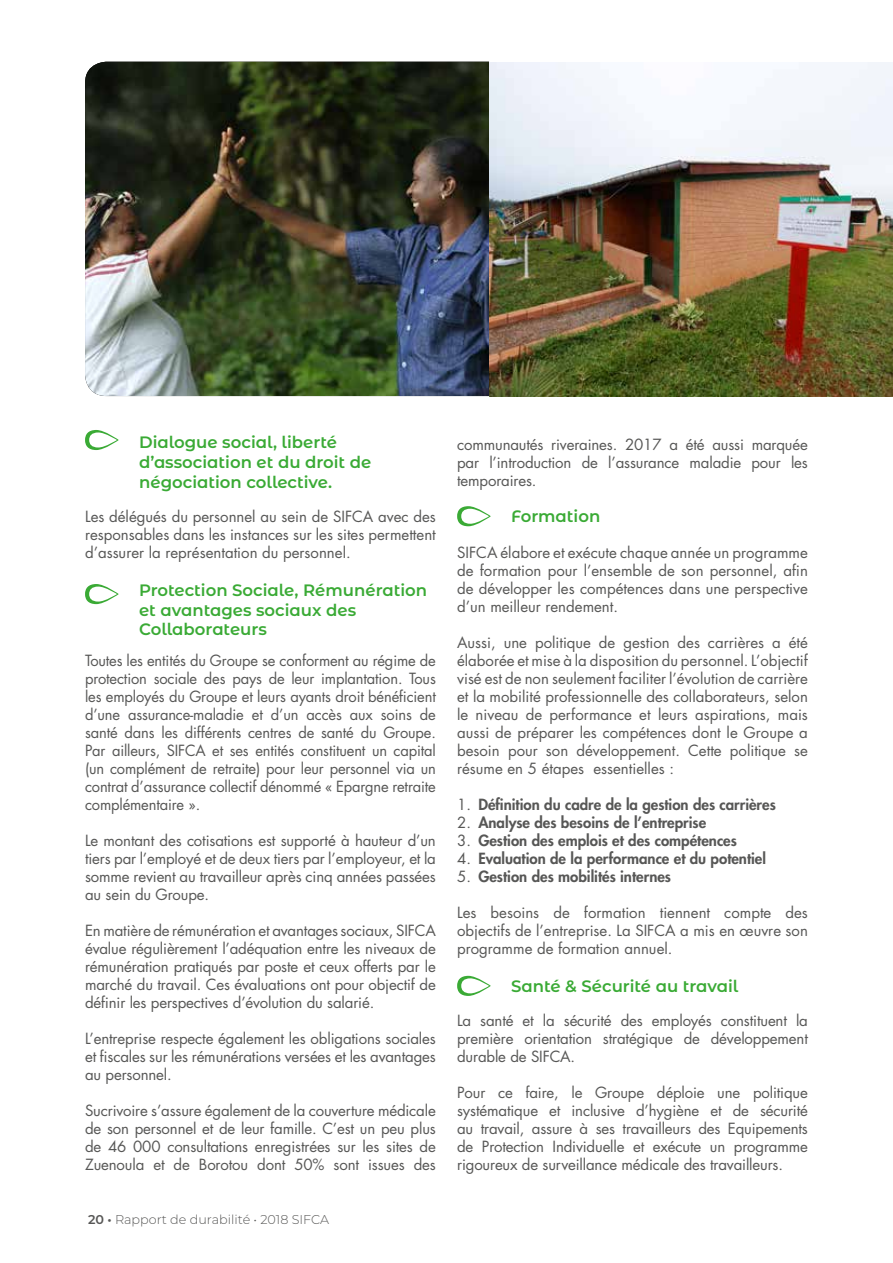
<style>
.page{position:relative;width:893px;height:1263px;background:#fff}
.page>*{position:absolute;margin:0;border:0;box-sizing:border-box;transform-origin:0 0}
.t1{font:600 16.5px/19.8px "Montserrat Alternates";color:#3aaa35}
.t2{font:15px/18px "Futura Std";letter-spacing:-.01em;color:#575756;text-align:justify}
.t3{font:800 15px "Futura Std";color:#575756}
.t4{font:300 12.75px "Montserrat";color:#575756}
.s1{font-weight:600}
.s2{font-weight:400}
</style>
<div class="page">
<img style="left:85px;top:62px;width:808px;height:334px">
<svg style="left:85px;top:430px;width:34px;height:20px"></svg>
<svg style="left:85px;top:584px;width:34px;height:20px"></svg>
<svg style="left:457px;top:506px;width:34px;height:20px"></svg>
<svg style="left:457px;top:976px;width:34px;height:20px"></svg>
<img style="left:490px;top:63px;width:403px;height:333px">
<p class="t1" style="left:139px;top:431px;width:234px">Dialogue social, liberté d’association et du droit de négociation collective.</p>
<p class="t2" style="left:85px;top:508px;width:352px">Les délégués du personnel au sein de SIFCA avec des responsables dans les instances sur les sites permettent d’assurer la représentation du personnel.</p>
<p class="t1" style="left:139px;top:579px;width:290px">Protection Sociale, Rémunération et avantages sociaux des<br>Collaborateurs</p>
<p class="t2" style="left:85px;top:652px;width:352px">Toutes les entités du Groupe se conforment au régime de protection sociale des pays de leur implantation. Tous les employés du Groupe et leurs ayants droit bénéficient d’une assurance-maladie et d’un accès aux soins de santé dans les différents centres de santé du Groupe.<br>Par ailleurs, SIFCA et ses entités constituent un capital (un complément de retraite) pour leur personnel via un contrat d’assurance collectif dénommé « Epargne retraite complémentaire ».</p>
<p class="t2" style="left:85px;top:832px;width:352px">Le montant des cotisations est supporté à hauteur d’un tiers par l’employé et de deux tiers par l’employeur, et la somme revient au travailleur après cinq années passées au sein du Groupe.</p>
<p class="t2" style="left:85px;top:922px;width:352px">En matière de rémunération et avantages sociaux, SIFCA évalue régulièrement l’adéquation entre les niveaux de rémunération pratiqués par poste et ceux offerts par le marché du travail. Ces évaluations ont pour objectif de définir les perspectives d’évolution du salarié.</p>
<p class="t2" style="left:85px;top:1030px;width:352px">L’entreprise respecte également les obligations sociales et fiscales sur les rémunérations versées et les avantages au personnel.</p>
<p class="t2" style="left:85px;top:1102px;width:352px">Sucrivoire s’assure également de la couverture médicale de son personnel et de leur famille. C’est un peu plus de 46 000 consultations enregistrées sur les sites de Zuenoula et de Borotou dont 50% sont issues des</p>
<p class="t4" style="left:88px;top:1211px;width:242px"><span class="s1">20 •</span> Rapport de durabilité • 2018 SIFCA</p>
<p class="t2" style="left:457px;top:436px;width:352px">communautés riveraines. 2017 a été aussi marquée par l’introduction de l’assurance maladie pour les temporaires.</p>
<p class="t1" style="left:511px;top:506px;width:91px">Formation</p>
<p class="t2" style="left:457px;top:544px;width:352px">SIFCA élabore et exécute chaque année un programme de formation pour l’ensemble de son personnel, afin de développer les compétences dans une perspective d’un meilleur rendement.</p>
<p class="t2" style="left:457px;top:634px;width:352px">Aussi, une politique de gestion des carrières a été élaborée et mise à la disposition du personnel. L’objectif visé est de non seulement faciliter l’évolution de carrière et la mobilité professionnelle des collaborateurs, selon le niveau de performance et leurs aspirations, mais aussi de préparer les compétences dont le Groupe a besoin pour son développement. Cette politique se résume en 5 étapes essentielles :</p>
<p class="t3" style="left:457px;top:795px;width:320px"><span class="s2">1.</span> Définition du cadre de la gestion des carrières</p>
<p class="t3" style="left:457px;top:813px;width:251px"><span class="s2">2.</span> Analyse des besoins de l’entreprise</p>
<p class="t3" style="left:457px;top:831px;width:281px"><span class="s2">3.</span> Gestion des emplois et des compétences</p>
<p class="t3" style="left:457px;top:849px;width:310px"><span class="s2">4.</span> Evaluation de la performance et du potentiel</p>
<p class="t3" style="left:457px;top:867px;width:215px"><span class="s2">5.</span> Gestion des mobilités internes</p>
<p class="t2" style="left:457px;top:904px;width:352px">Les besoins de formation tiennent compte des objectifs de l’entreprise. La SIFCA a mis en œuvre son programme de formation annuel.</p>
<p class="t1" style="left:511px;top:975px;width:229px">Santé &amp; Sécurité au travail</p>
<p class="t2" style="left:457px;top:1012px;width:352px">La santé et la sécurité des employés constituent la première orientation stratégique de développement durable de SIFCA.</p>
<p class="t2" style="left:457px;top:1084px;width:352px">Pour ce faire, le Groupe déploie une politique systématique et inclusive d’hygiène et de sécurité au travail, assure à ses travailleurs des Equipements de Protection Individuelle et exécute un programme rigoureux de surveillance médicale des travailleurs.</p>
</div>
